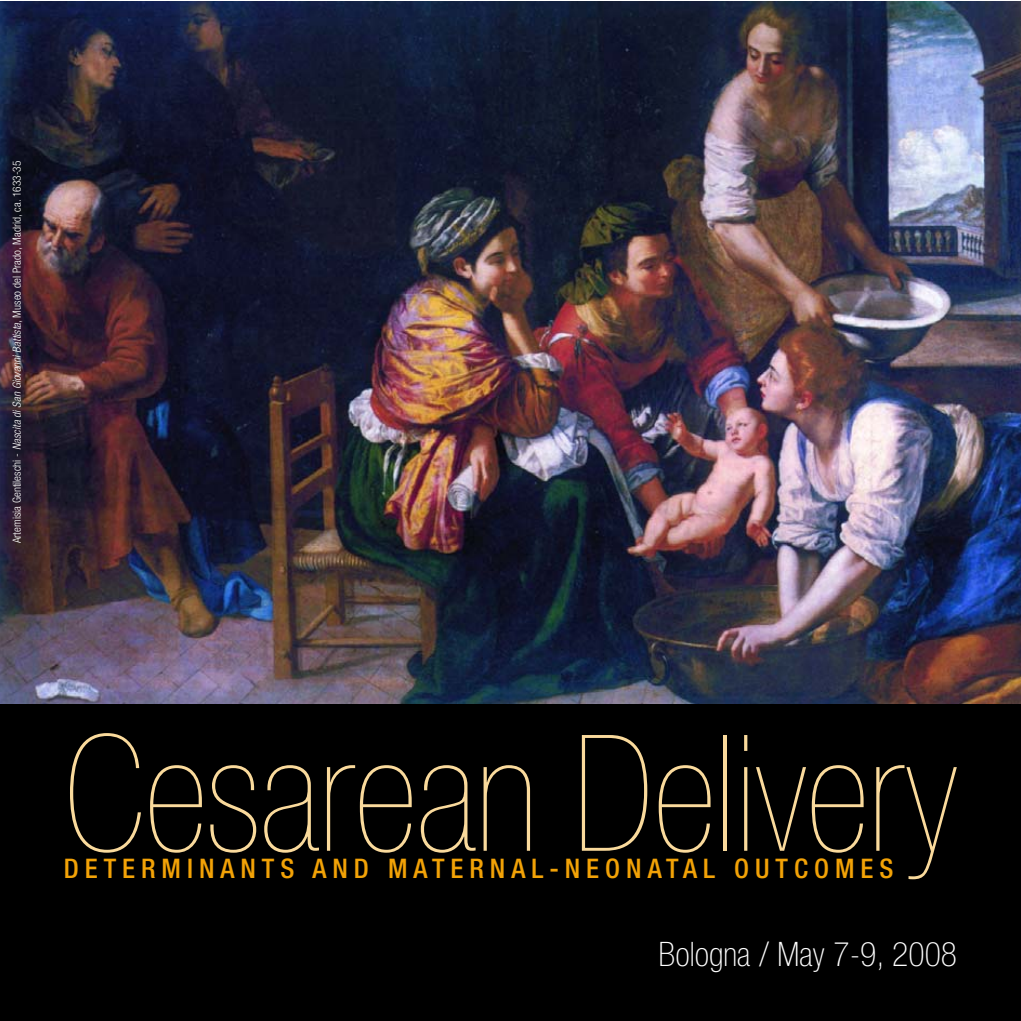
<style>
.page{position:relative;width:1021px;height:1021px;background:#fff}
.page>*{position:absolute;margin:0;border:0;box-sizing:border-box;transform-origin:0 0}
.t1{font:900 condensed 162px "Helvetica Neue";letter-spacing:-.005em;color:#fada9c}
.t2{font:100 condensed 33.75px "Helvetica Neue";color:#fff}
.t3{font:500 condensed 27px "Helvetica Neue";letter-spacing:.22em;color:#f2a207}
.t4{font:300 condensed 11.25px "Helvetica Neue";color:#fff}
.s1{font-style:italic}
</style>
<div class="page">
<div style="left:0;top:1px;width:1020px;height:1019px;background:#000"></div>
<img style="left:0;top:1px;width:1020px;height:702px">
<p class="t4" style="left:13px;top:543px;width:384px;rotate:-90deg">Artemisia Gentileschi - <span class="s1">Nascita di San Giovanni Battista</span>, Museo del Prado, Madrid, ca. 1633-35</p>
<h1 class="t1" style="left:64px;top:735px;width:894px">Cesarean Delivery</h1>
<h3 class="t3" style="left:64px;top:858px;width:831px">DETERMINANTS AND MATERNAL-NEONATAL OUTCOMES</h3>
<h2 class="t2" style="left:658px;top:941px;width:300px">Bologna / May 7-9, 2008</h2>
</div>
